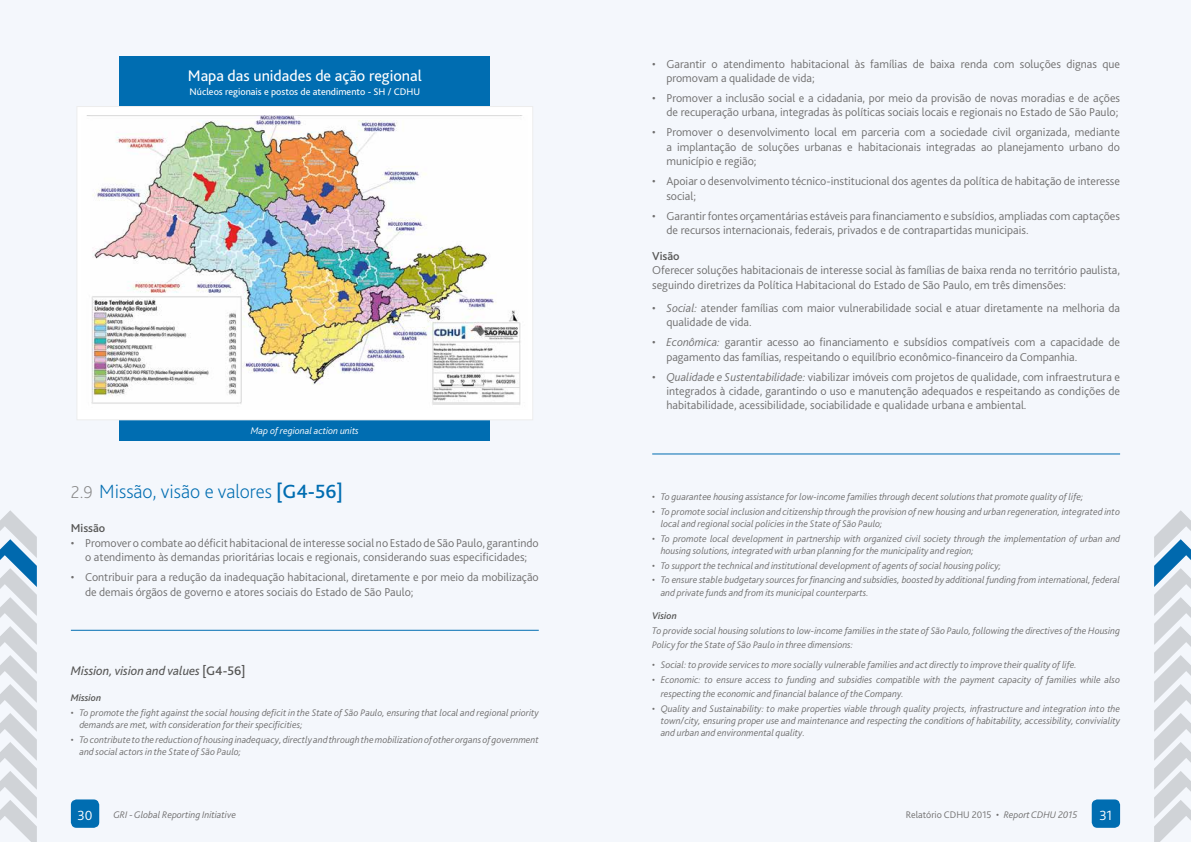
<style>
.page{position:relative;width:1191px;height:842px;background:#f4f7fc}
.page>*{position:absolute;margin:0;border:0;box-sizing:border-box;transform-origin:0 0}
.t1{font:200 20px "Bliss 2";color:#006db1}
.t2{font:16.1px "Bliss 2";color:#fff}
.t3{font:300 14px "Bliss 2";color:#fff}
.t4{font:italic 13px "Bliss 2";color:#575756}
.t5{font:300 12px/14.4px "Bliss 2";color:#706f6f}
.t6{font:500 12px "Bliss 2";color:#575756}
.t7{font:italic 300 10px/12px "Bliss 2";color:#706f6f}
.t8{font:10px "Bliss 2";color:#fff}
.t9{font:300 10px "Bliss 2";color:#706f6f}
.t10{font:italic 300 10px "Bliss 2";color:#fff}
.t11{font:italic 500 10px "Bliss 2";color:#575756}
.s1{font-size:18px;color:#878787}
.s2{font-weight:500}
.s3{font-weight:500;font-style:normal}
.s4{font-style:italic}
</style>
<div class="page">
<div style="left:71px;top:799px;width:28px;height:29px;background:#006db1;border-radius:6px"></div>
<div style="left:1091px;top:799px;width:29px;height:29px;background:#006db1;border-radius:6px"></div>
<svg style="left:1154px;top:510px;width:37px;height:332px"></svg>
<svg style="left:0;top:510px;width:37px;height:332px"></svg>
<div style="left:120px;top:57px;width:370px;height:384px;background:#006db1"></div>
<div style="left:77px;top:107px;width:456px;height:313px;background:#fff"></div>
<div style="left:76px;top:106px;width:457px;height:314px;border:1px solid #ededed"></div>
<img style="left:86px;top:115px;width:436px;height:290px">
<hr style="left:71px;top:630px;width:468px;height:1px;background:#006db1">
<hr style="left:652px;top:454px;width:468px;height:1px;background:#006db1">
<h2 class="t2" style="left:188px;top:66px;width:235px">Mapa das unidades de ação regional</h2>
<p class="t8" style="left:189px;top:85px;width:232px">Núcleos regionais e postos de atendimento - SH / CDHU</p>
<p class="t10" style="left:251px;top:424px;width:109px">Map of regional action units</p>
<h1 class="t1" style="left:71px;top:479px;width:273px"><span class="s1">2.9</span> Missão, visão e valores <span class="s2">[G4-56]</span></h1>
<p class="t6" style="left:71px;top:521px;width:36px">Missão</p>
<p class="t5" style="left:71px;top:535px;width:469px;text-align:center">• Promover o combate ao déficit habitacional de interesse social no Estado de São Paulo, garantindo o atendimento às demandas prioritárias locais e regionais, considerando suas especificidades;</p>
<p class="t5" style="left:85px;top:570px;width:455px;text-indent:-14px">• Contribuir para a redução da inadequação habitacional, diretamente e por meio da mobilização de demais órgãos de governo e atores sociais do Estado de São Paulo;</p>
<h3 class="t4" style="left:71px;top:663px;width:176px">Mission, vision and values <span class="s3">[G4-56]</span></h3>
<p class="t11" style="left:71px;top:692px;width:32px">Mission</p>
<p class="t7" style="left:79px;top:706px;width:461px;text-indent:-8px">• To promote the fight against the social housing deficit in the State of São Paulo, ensuring that local and regional priority demands are met, with consideration for their specificities;</p>
<p class="t7" style="left:79px;top:733px;width:461px;text-indent:-8px">• To contribute to the reduction of housing inadequacy, directly and through the mobilization of other organs of government and social actors in the State of São Paulo;</p>
<p class="t5" style="left:666px;top:56px;width:455px;text-indent:-14px">• Garantir o atendimento habitacional às famílias de baixa renda com soluções dignas que promovam a qualidade de vida;</p>
<p class="t5" style="left:652px;top:90px;width:469px;text-align:right">• Promover a inclusão social e a cidadania, por meio da provisão de novas moradias e de ações de recuperação urbana, integradas às políticas sociais locais e regionais no Estado de São Paulo;</p>
<p class="t5" style="left:666px;top:125px;width:455px;text-align:justify;text-indent:-14px">• Promover o desenvolvimento local em parceria com a sociedade civil organizada, mediante a implantação de soluções urbanas e habitacionais integradas ao planejamento urbano do município e região;</p>
<p class="t5" style="left:666px;top:174px;width:455px;text-indent:-14px">• Apoiar o desenvolvimento técnico-institucional dos agentes da política de habitação de interesse social;</p>
<p class="t5" style="left:666px;top:208px;width:455px;text-indent:-14px">• Garantir fontes orçamentárias estáveis para financiamento e subsídios, ampliadas com captações de recursos internacionais, federais, privados e de contrapartidas municipais.</p>
<p class="t6" style="left:652px;top:248px;width:29px">Visão</p>
<p class="t5" style="left:652px;top:263px;width:469px">Oferecer soluções habitacionais de interesse social às famílias de baixa renda no território paulista, seguindo diretrizes da Política Habitacional do Estado de São Paulo, em três dimensões:</p>
<p class="t5" style="left:666px;top:300px;width:455px;text-indent:-14px">• <span class="s4">Social:</span> atender famílias com maior vulnerabilidade social e atuar diretamente na melhoria da qualidade de vida.</p>
<p class="t5" style="left:666px;top:335px;width:455px;text-indent:-14px">• <span class="s4">Econômica:</span> garantir acesso ao financiamento e subsídios compatíveis com a capacidade de pagamento das famílias, respeitando o equilíbrio econômico-financeiro da Companhia.</p>
<p class="t5" style="left:666px;top:369px;width:455px;text-align:justify;text-indent:-14px">• <span class="s4">Qualidade e Sustentabilidade:</span> viabilizar imóveis com projetos de qualidade, com infraestrutura e integrados à cidade, garantindo o uso e manutenção adequados e respeitando as condições de habitabilidade, acessibilidade, sociabilidade e qualidade urbana e ambiental.</p>
<p class="t7" style="left:652px;top:491px;width:432px">• To guarantee housing assistance for low-income families through decent solutions that promote quality of life;</p>
<p class="t7" style="left:660px;top:505px;width:461px;text-indent:-8px">• To promote social inclusion and citizenship through the provision of new housing and urban regeneration, integrated into local and regional social policies in the State of São Paulo;</p>
<p class="t7" style="left:660px;top:532px;width:461px;text-indent:-8px">• To promote local development in partnership with organized civil society through the implementation of urban and housing solutions, integrated with urban planning for the municipality and region;</p>
<p class="t7" style="left:652px;top:559px;width:350px">• To support the technical and institutional development of agents of social housing policy;</p>
<p class="t7" style="left:660px;top:574px;width:461px;text-indent:-8px">• To ensure stable budgetary sources for financing and subsidies, boosted by additional funding from international, federal and private funds and from its municipal counterparts.</p>
<p class="t11" style="left:652px;top:609px;width:26px">Vision</p>
<p class="t7" style="left:652px;top:623px;width:469px;line-height:14.4px">To provide social housing solutions to low-income families in the state of São Paulo, following the directives of the Housing<br>Policy for the State of São Paulo in three dimensions:</p>
<p class="t7" style="left:652px;top:658px;width:426px">• Social: to provide services to more socially vulnerable families and act directly to improve their quality of life.</p>
<p class="t7" style="left:660px;top:672px;width:461px;line-height:14.4px;text-indent:-8px">• Economic: to ensure access to funding and subsidies compatible with the payment capacity of families while also respecting the economic and financial balance of the Company.</p>
<p class="t7" style="left:660px;top:703px;width:461px;text-align:justify;text-indent:-8px">• Quality and Sustainability: to make properties viable through quality projects, infrastructure and integration into the town/city, ensuring proper use and maintenance and respecting the conditions of habitability, accessibility, conviviality and urban and environmental quality.</p>
<h3 class="t3" style="left:77px;top:807px;width:17px">30</h3>
<p class="t7" style="left:113px;top:808px;width:124px">GRI - Global Reporting Initiative</p>
<p class="t9" style="left:906px;top:809px;width:173px">Relatório CDHU 2015 • <span class="s4">Report CDHU 2015</span></p>
<h3 class="t3" style="left:1099px;top:807px;width:14px">31</h3>
</div>
